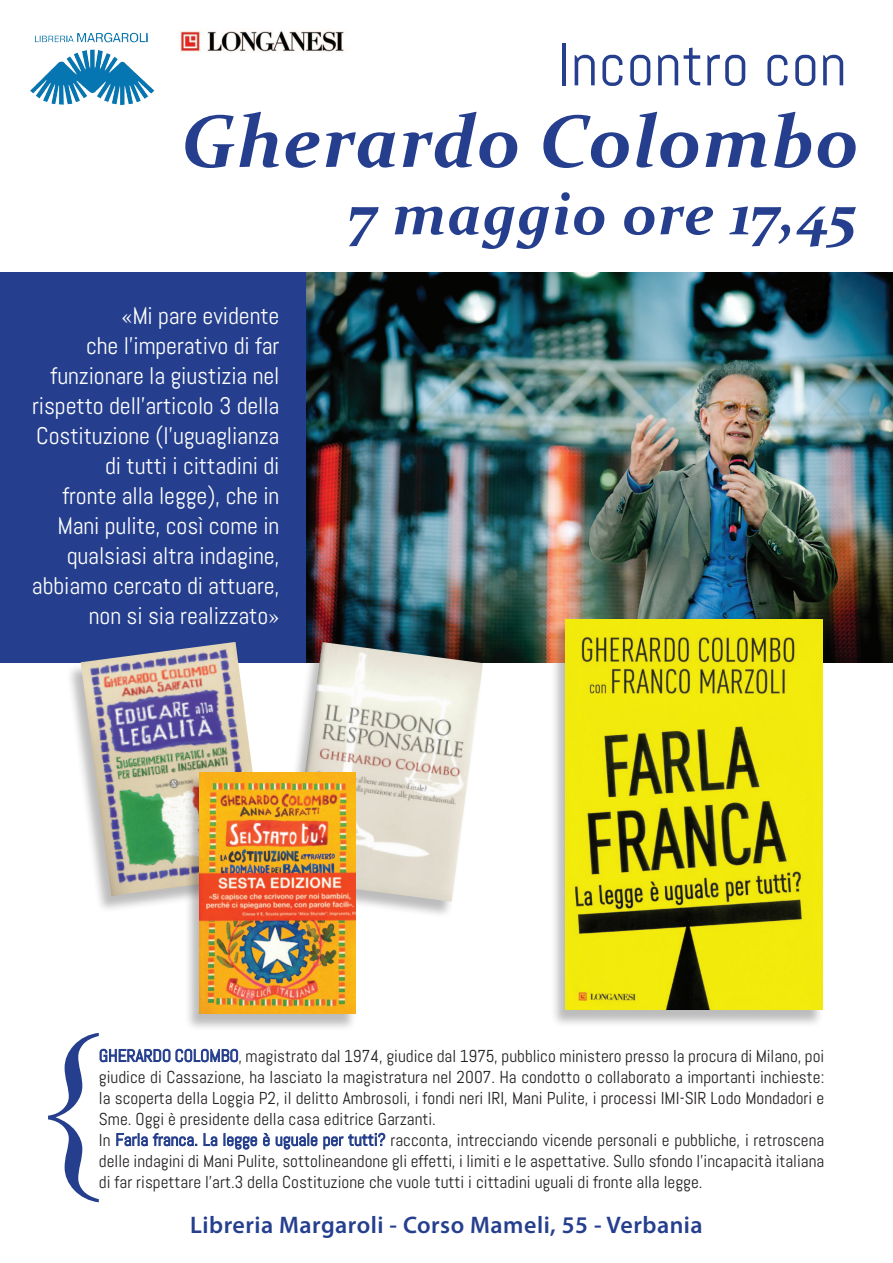
<style>
.page{position:relative;width:893px;height:1263px;background:#fff}
.page>*{position:absolute;margin:0;border:0;box-sizing:border-box;transform-origin:0 0}
.t1{font:186.3px "Garamond";color:#253f8e}
.t2{font:italic 700 75px "Constantia";letter-spacing:.01em;color:#253f8e}
.t3{font:italic 700 60px "Constantia";letter-spacing:.01em;color:#253f8e}
.t4{font:60px "Abel";letter-spacing:.01em;color:#253f8e}
.t5{font:24px/30px "Abel";letter-spacing:-.005em;color:#fff;text-align:right}
.t6{font:600 24px "Myriad Pro";letter-spacing:.02em;color:#253f8e}
.t7{font:17.25px/21px "Abel";color:#231f20;text-align:justify}
.s1{color:#253f8e}
</style>
<div class="page">
<svg style="left:99px;top:1048px;width:140px;height:14px"></svg>
<svg style="left:116px;top:1133px;width:81px;height:13px"></svg>
<svg style="left:203px;top:1133px;width:15px;height:13px"></svg>
<svg style="left:224px;top:1132px;width:162px;height:18px"></svg>
<div style="left:0;top:272px;width:359px;height:391px;background:#253f8e"></div>
<img style="left:306px;top:272px;width:587px;height:391px">
<div style="left:550px;top:621px;width:273px;height:406px;background:#231f20;opacity:.3"></div>
<img style="left:565px;top:619px;width:257px;height:391px">
<div style="left:276px;top:644px;width:208px;height:275px;background:#231f20;opacity:.3"></div>
<img style="left:291px;top:642px;width:192px;height:260px">
<div style="left:66px;top:644px;width:201px;height:269px;background:#231f20;opacity:.3"></div>
<img style="left:81px;top:642px;width:185px;height:254px">
<div style="left:184px;top:774px;width:173px;height:257px;background:#231f20;opacity:.3"></div>
<img style="left:199px;top:772px;width:157px;height:242px">
<img style="left:96px;top:33px;width:52px;height:10px">
<img style="left:180px;top:31px;width:165px;height:21px">
<p class="t4" style="left:557px;top:27px;width:291px">Incontro con</p>
<p class="t2" style="left:181px;top:89px;width:679px">Gherardo Colombo</p>
<p class="t3" style="left:349px;top:172px;width:509px">7 maggio ore 17,45</p>
<p class="t5" style="left:32px;top:300px;width:249px">«Mi pare evidente<br>che l’imperativo di far funzionare la giustizia nel rispetto dell’articolo 3 della<br>Costituzione (l’uguaglianza di tutti i cittadini di<br>fronte alla legge), che in<br>Mani pulite, così come in qualsiasi altra indagine, abbiamo cercato di attuare, non si sia realizzato»</p>
<p class="t1" style="left:22px;top:992px;width:91px">{</p>
<p class="t7" style="left:99px;top:1045px;width:727px"><span class="s1">GHERARDO COLOMBO</span>, magistrato dal 1974, giudice dal 1975, pubblico ministero presso la procura di Milano, poi giudice di Cassazione, ha lasciato la magistratura nel 2007. Ha condotto o collaborato a importanti inchieste: la scoperta della Loggia P2, il delitto Ambrosoli, i fondi neri IRI, Mani Pulite, i processi IMI-SIR Lodo Mondadori e Sme. Oggi è presidente della casa editrice Garzanti.</p>
<p class="t7" style="left:99px;top:1129px;width:727px">In <span class="s1">Farla franca. La legge è uguale per tutti?</span> racconta, intrecciando vicende personali e pubbliche, i retroscena delle indagini di Mani Pulite, sottolineandone gli effetti, i limiti e le aspettative. Sullo sfondo l’incapacità italiana</p>
<p class="t7" style="left:99px;top:1171px;width:605px">di far rispettare l’art.3 della Costituzione che vuole tutti i cittadini uguali di fronte alla legge.</p>
<p class="t6" style="left:190px;top:1210px;width:514px">Libreria Margaroli - Corso Mameli, 55 - Verbania</p>
</div>
